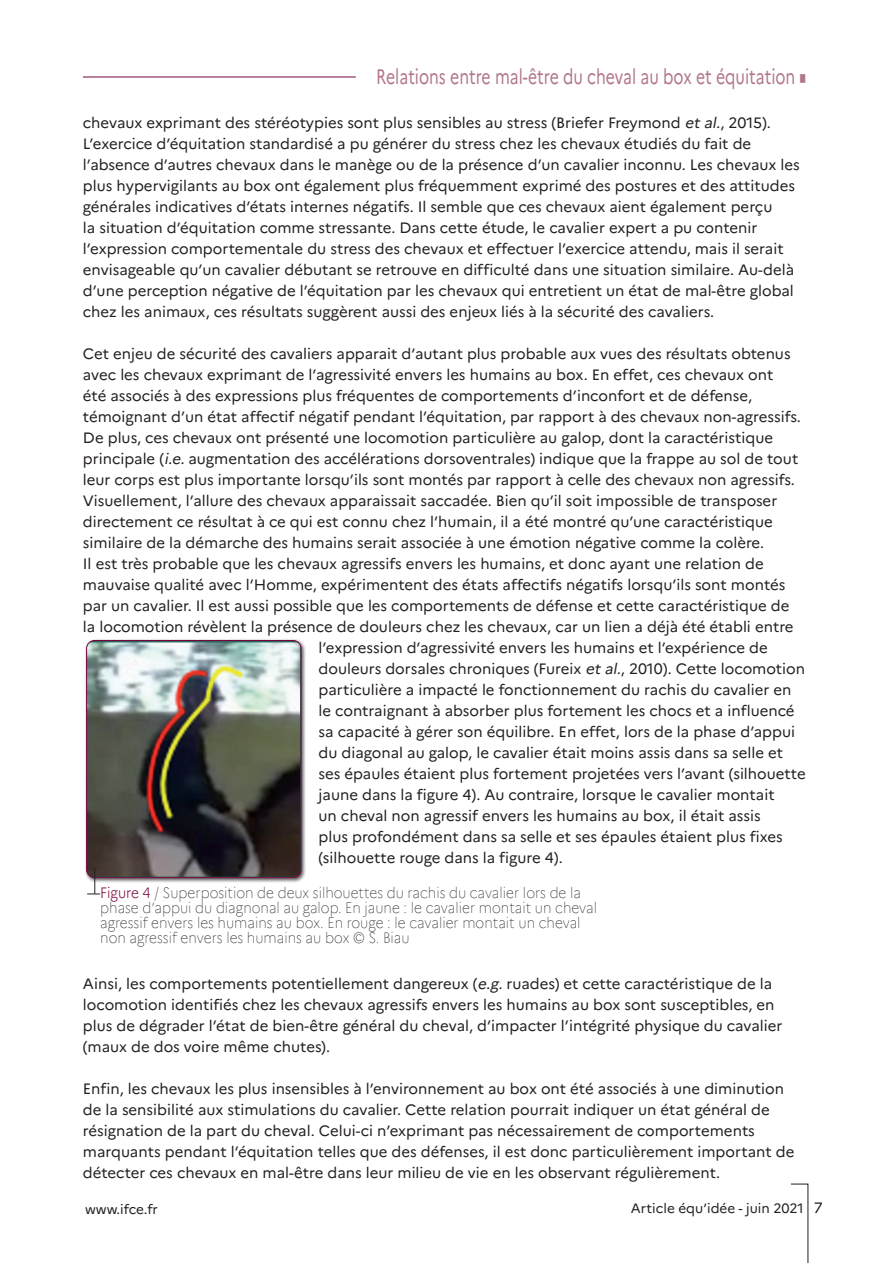
<style>
.page{position:relative;width:893px;height:1263px;background:#fff}
.page>*{position:absolute;margin:0;border:0;box-sizing:border-box;transform-origin:0 0}
.t1{font:21px "Marianne";color:#b17788;scale:.75 1}
.t2{font:15px/21px "Marianne";color:#231f20}
.t3{font:100 15px/15px "Marianne";color:#231f20;scale:.9 1}
.t4{font:13.5px "Marianne";color:#231f20}
.s1{font-style:italic}
.s2{font-weight:300;color:#7a0441}
.s3{font-size:15px}
</style>
<div class="page">
<svg style="left:791px;top:1183px;width:18px;height:80px"></svg>
<hr style="left:83px;top:77px;width:273px;height:1px;background:#7a0441">
<div style="left:84px;top:638px;width:222px;height:245px;background:#231f20;opacity:.75"></div>
<img style="left:87px;top:640px;width:214px;height:238px">
<div style="left:86px;top:640px;width:216px;height:238px;border:1px solid #7a0441;border-radius:8px"></div>
<svg style="left:87px;top:868px;width:13px;height:26px"></svg>
<h1 class="t1" style="left:376px;top:63px;width:575px">Relations entre mal-être du cheval au box et équitation ■</h1>
<p class="t2" style="left:83px;top:112px;width:718px">chevaux exprimant des stéréotypies sont plus sensibles au stress (Briefer Freymond <span class="s1">et al.</span>, 2015).<br>L’exercice d’équitation standardisé a pu générer du stress chez les chevaux étudiés du fait de l’absence d’autres chevaux dans le manège ou de la présence d’un cavalier inconnu. Les chevaux les plus hypervigilants au box ont également plus fréquemment exprimé des postures et des attitudes générales indicatives d’états internes négatifs. Il semble que ces chevaux aient également perçu<br>la situation d’équitation comme stressante. Dans cette étude, le cavalier expert a pu contenir l’expression comportementale du stress des chevaux et effectuer l’exercice attendu, mais il serait envisageable qu’un cavalier débutant se retrouve en difficulté dans une situation similaire. Au-delà d’une perception négative de l’équitation par les chevaux qui entretient un état de mal-être global chez les animaux, ces résultats suggèrent aussi des enjeux liés à la sécurité des cavaliers.</p>
<p class="t2" style="left:83px;top:343px;width:709px">Cet enjeu de sécurité des cavaliers apparait d’autant plus probable aux vues des résultats obtenus</p>
<p class="t2" style="left:83px;top:364px;width:692px">avec les chevaux exprimant de l’agressivité envers les humains au box. En effet, ces chevaux ont</p>
<p class="t2" style="left:83px;top:385px;width:671px">été associés à des expressions plus fréquentes de comportements d’inconfort et de défense,</p>
<p class="t2" style="left:83px;top:406px;width:719px">témoignant d’un état affectif négatif pendant l’équitation, par rapport à des chevaux non-agressifs.</p>
<p class="t2" style="left:83px;top:427px;width:692px">De plus, ces chevaux ont présenté une locomotion particulière au galop, dont la caractéristique</p>
<p class="t2" style="left:83px;top:448px;width:717px">principale (<span class="s1">i.e.</span>augmentation des accélérations dorsoventrales) indique que la frappe au sol de tout</p>
<p class="t2" style="left:83px;top:469px;width:713px">leur corps est plus importante lorsqu’ils sont montés par rapport à celle des chevaux non agressifs.</p>
<p class="t2" style="left:83px;top:490px;width:696px">Visuellement, l’allure des chevaux apparaissait saccadée. Bien qu’il soit impossible de transposer</p>
<p class="t2" style="left:83px;top:511px;width:691px">directement ce résultat à ce qui est connu chez l’humain, il a été montré qu’une caractéristique</p>
<p class="t2" style="left:83px;top:532px;width:683px">similaire de la démarche des humains serait associée à une émotion négative comme la colère.</p>
<p class="t2" style="left:83px;top:553px;width:682px">Il est très probable que les chevaux agressifs envers les humains, et donc ayant une relation de</p>
<p class="t2" style="left:83px;top:574px;width:704px">mauvaise qualité avec l’Homme, expérimentent des états affectifs négatifs lorsqu’ils sont montés</p>
<p class="t2" style="left:83px;top:595px;width:708px">par un cavalier. Il est aussi possible que les comportements de défense et cette caractéristique de</p>
<p class="t2" style="left:83px;top:616px;width:712px">la locomotion révèlent la présence de douleurs chez les chevaux, car un lien a déjà été établi entre</p>
<p class="t2" style="left:319px;top:637px;width:451px">l’expression d’agressivité envers les humains et l’expérience de</p>
<p class="t2" style="left:319px;top:658px;width:488px">douleurs dorsales chroniques (Fureix <span class="s1">et al.</span>, 2010). Cette locomotion</p>
<p class="t2" style="left:319px;top:679px;width:474px">particulière a impacté le fonctionnement du rachis du cavalier en</p>
<p class="t2" style="left:319px;top:700px;width:477px">le contraignant à absorber plus fortement les chocs et a influencé</p>
<p class="t2" style="left:319px;top:721px;width:478px">sa capacité à gérer son équilibre. En effet, lors de la phase d’appui</p>
<p class="t2" style="left:319px;top:742px;width:466px">du diagonal au galop, le cavalier était moins assis dans sa selle et</p>
<p class="t2" style="left:319px;top:763px;width:489px">ses épaules étaient plus fortement projetées vers l’avant (silhouette</p>
<p class="t2" style="left:319px;top:784px;width:458px">jaune dans la figure 4). Au contraire, lorsque le cavalier montait</p>
<p class="t2" style="left:319px;top:805px;width:444px">un cheval non agressif envers les humains au box, il était assis</p>
<p class="t2" style="left:319px;top:826px;width:466px">plus profondément dans sa selle et ses épaules étaient plus fixes</p>
<p class="t2" style="left:319px;top:847px;width:246px">(silhouette rouge dans la figure 4).</p>
<p class="t3" style="left:100px;top:885px;width:553px"><span class="s2">Figure 4</span> / Superposition de deux silhouettes du rachis du cavalier lors de la phase d’appui du diagnonal au galop. En jaune : le cavalier montait un cheval agressif envers les humains au box. En rouge : le cavalier montait un cheval non agressif envers les humains au box © S. Biau</p>
<p class="t2" style="left:83px;top:973px;width:701px">Ainsi, les comportements potentiellement dangereux (<span class="s1">e.g.</span>ruades) et cette caractéristique de la locomotion identifiés chez les chevaux agressifs envers les humains au box sont susceptibles, en plus de dégrader l’état de bien-être général du cheval, d’impacter l’intégrité physique du cavalier (maux de dos voire même chutes).</p>
<p class="t2" style="left:83px;top:1078px;width:713px">Enfin, les chevaux les plus insensibles à l’environnement au box ont été associés à une diminution de la sensibilité aux stimulations du cavalier. Cette relation pourrait indiquer un état général de résignation de la part du cheval. Celui-ci n’exprimant pas nécessairement de comportements marquants pendant l’équitation telles que des défenses, il est donc particulièrement important de détecter ces chevaux en mal-être dans leur milieu de vie en les observant régulièrement.</p>
<p class="t4" style="left:85px;top:1201px;width:74px">www.ifce.fr</p>
<p class="t4" style="left:631px;top:1200px;width:194px">Article équ’idée - juin 2021 <span class="s3">7</span></p>
</div>
